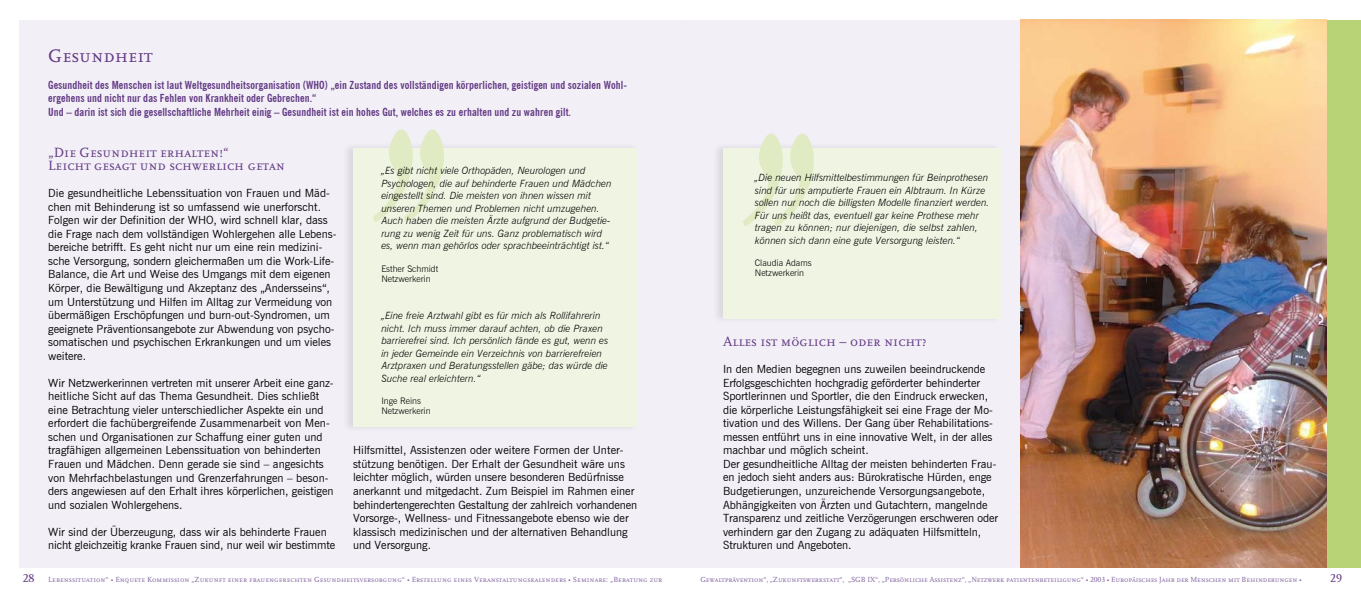
<style>
.page{position:relative;width:1361px;height:596px;background:#fff}
.page>*{position:absolute;margin:0;border:0;box-sizing:border-box;transform-origin:0 0}
.t1{font:19px "Scala LF Caps";color:#633a85}
.t2{font:14px/13.5px "Scala LF Caps";color:#633a85}
.t3{font:12px "Scala LF Caps";color:#633a85}
.t4{font:11.3px/13.5px "News Gothic BT";color:#000}
.t5{font:700 condensed 11px/13.5px "News Gothic BT";letter-spacing:.01em;color:#633a85}
.t6{font:italic 300 10px/12.5px "News Gothic BT";color:#000}
.t7{font:300 9px/10px "News Gothic BT";color:#000}
.t8{font:7.7px "Scala LF Caps";color:#8468a3}
</style>
<div class="page">
<div style="left:20px;top:20px;width:660px;height:547px;background:#f1eef5"></div>
<div style="left:680px;top:20px;width:661px;height:547px;background:#f1eef5"></div>
<div style="left:1327px;top:20px;width:34px;height:547px;background:#b8d276"></div>
<img style="left:1020px;top:20px;width:307px;height:547px">
<div style="left:712px;top:142px;width:297px;height:188px;background:#000;opacity:.1"></div>
<div style="left:723px;top:149px;width:278px;height:170px;background:#f0f5e3"></div>
<svg style="left:743px;top:133px;width:71px;height:93px"></svg>
<div style="left:342px;top:142px;width:304px;height:297px;background:#000;opacity:.1"></div>
<div style="left:353px;top:149px;width:285px;height:278px;background:#f0f5e3"></div>
<svg style="left:373px;top:129px;width:71px;height:93px"></svg>
<h1 class="t1" style="left:48px;top:46px;width:106px">Gesundheit</h1>
<p class="t5" style="left:48px;top:78px;width:580px">Gesundheit des Menschen ist laut Weltgesundheitsorganisation (WHO) „ein Zustand des vollständigen körperlichen, geistigen und sozialen Wohl&shy;ergehens und nicht nur das Fehlen von Krankheit oder Gebrechen.“<br>Und – darin ist sich die gesellschaftliche Mehrheit einig – Gesundheit ist ein hohes Gut, welches es zu erhalten und zu wahren gilt.</p>
<p class="t2" style="left:48px;top:145px;width:238px">„Die Gesundheit erhalten!“<br>Leicht gesagt und schwerlich getan</p>
<p class="t4" style="left:48px;top:186px;width:290px">Die gesundheitliche Lebenssituation von Frauen und Mäd&shy;chen mit Behinderung ist so umfassend wie unerforscht.<br>Folgen wir der Definition der WHO, wird schnell klar, dass die Frage nach dem vollständigen Wohlergehen alle Lebens&shy;bereiche betrifft. Es geht nicht nur um eine rein medizini&shy;sche Versorgung, sondern gleichermaßen um die Work-Life-Balance, die Art und Weise des Umgangs mit dem eigenen Körper, die Bewältigung und Akzeptanz des „Andersseins“, um Unterstützung und Hilfen im Alltag zur Vermeidung von übermäßigen Erschöpfungen und burn-out-Syndromen, um geeignete Präventionsangebote zur Abwendung von psycho&shy;somatischen und psychischen Erkrankungen und um vieles weitere.</p>
<p class="t4" style="left:48px;top:375px;width:287px">Wir Netzwerkerinnen vertreten mit unserer Arbeit eine ganz&shy;heitliche Sicht auf das Thema Gesundheit. Dies schließt eine Betrachtung vieler unterschiedlicher Aspekte ein und erfordert die fachübergreifende Zusammenarbeit von Men&shy;schen und Organisationen zur Schaffung einer guten und tragfähigen allgemeinen Lebenssituation von behinderten Frauen und Mädchen. Denn gerade sie sind – angesichts von Mehrfachbelastungen und Grenzerfahrungen – beson&shy;ders angewiesen auf den Erhalt ihres körperlichen, geistigen und sozialen Wohlergehens.</p>
<p class="t4" style="left:48px;top:524px;width:288px">Wir sind der Überzeugung, dass wir als behinderte Frauen nicht gleichzeitig kranke Frauen sind, nur weil wir bestimmte</p>
<p class="t6" style="left:381px;top:164px;width:232px">„Es gibt nicht viele Orthopäden, Neurologen und Psychologen, die auf behinderte Frauen und Mädchen eingestellt sind. Die meisten von ihnen wissen mit unseren Themen und Problemen nicht umzugehen.<br>Auch haben die meisten Ärzte aufgrund der Budgetie&shy;rung zu wenig Zeit für uns. Ganz problematisch wird es, wenn man gehörlos oder sprachbeeinträchtigt ist.“</p>
<p class="t7" style="left:381px;top:263px;width:58px">Esther Schmidt<br>Netzwerkerin</p>
<p class="t6" style="left:381px;top:309px;width:229px">„Eine freie Arztwahl gibt es für mich als Rollifahrerin nicht. Ich muss immer darauf achten, ob die Praxen barrierefrei sind. Ich persönlich fände es gut, wenn es in jeder Gemeinde ein Verzeichnis von barrierefreien Arztpraxen und Beratungsstellen gäbe; das würde die Suche real erleichtern.“</p>
<p class="t7" style="left:381px;top:396px;width:51px">Inge Reins<br>Netzwerkerin</p>
<p class="t4" style="left:353px;top:443px;width:286px">Hilfsmittel, Assistenzen oder weitere Formen der Unter&shy;stützung benötigen. Der Erhalt der Gesundheit wäre uns leichter möglich, würden unsere besonderen Bedürfnisse anerkannt und mitgedacht. Zum Beispiel im Rahmen einer behindertengerechten Gestaltung der zahlreich vorhandenen Vorsorge-, Wellness- und Fitnessangebote ebenso wie der klassisch medizinischen und der alternativen Behandlung und Versorgung.</p>
<p class="t6" style="left:755px;top:171px;width:236px">„Die neuen Hilfsmittelbestimmungen für Beinprothesen sind für uns amputierte Frauen ein Albtraum. In Kürze sollen nur noch die billigsten Modelle finanziert werden.<br>Für uns heißt das, eventuell gar keine Prothese mehr tragen zu können; nur diejenigen, die selbst zahlen, können sich dann eine gute Versorgung leisten.“</p>
<p class="t7" style="left:755px;top:258px;width:58px">Claudia Adams<br>Netzwerkerin</p>
<p class="t2" style="left:723px;top:335px;width:206px">Alles ist möglich – oder nicht?</p>
<p class="t4" style="left:723px;top:362px;width:277px">In den Medien begegnen uns zuweilen beeindruckende Erfolgsgeschichten hochgradig geförderter behinderter Sportlerinnen und Sportler, die den Eindruck erwecken, die körperliche Leistungsfähigkeit sei eine Frage der Mo&shy;tivation und des Willens. Der Gang über Rehabilitations&shy;messen entführt uns in eine innovative Welt, in der alles machbar und möglich scheint.<br>Der gesundheitliche Alltag der meisten behinderten Frau&shy;en jedoch sieht anders aus: Bürokratische Hürden, enge Budgetierungen, unzureichende Versorgungsangebote, Abhängigkeiten von Ärzten und Gutachtern, mangelnde Transparenz und zeitliche Verzögerungen erschweren oder verhindern gar den Zugang zu adäquaten Hilfsmitteln, Strukturen und Angeboten.</p>
<p class="t3" style="left:23px;top:571px;width:13px">28</p>
<p class="t3" style="left:1330px;top:571px;width:13px">29</p>
<p class="t8" style="left:48px;top:575px;width:615px">Lebenssituation“ • Enquete Kommission „Zukunft einer frauengerechten Gesundheitsversorgung“ • Erstellung eines Veranstaltungskalenders • Seminare: „Beratung zur</p>
<p class="t8" style="left:700px;top:575px;width:603px">Gewaltprävention“, „Zukunftswerkstatt“, „SGB IX“, „Persönliche Assistenz“, „Netzwerk patientenbeteiligung“ • 2003 • Europäisches Jahr der Menschen mit Behinderungen •</p>
</div>
